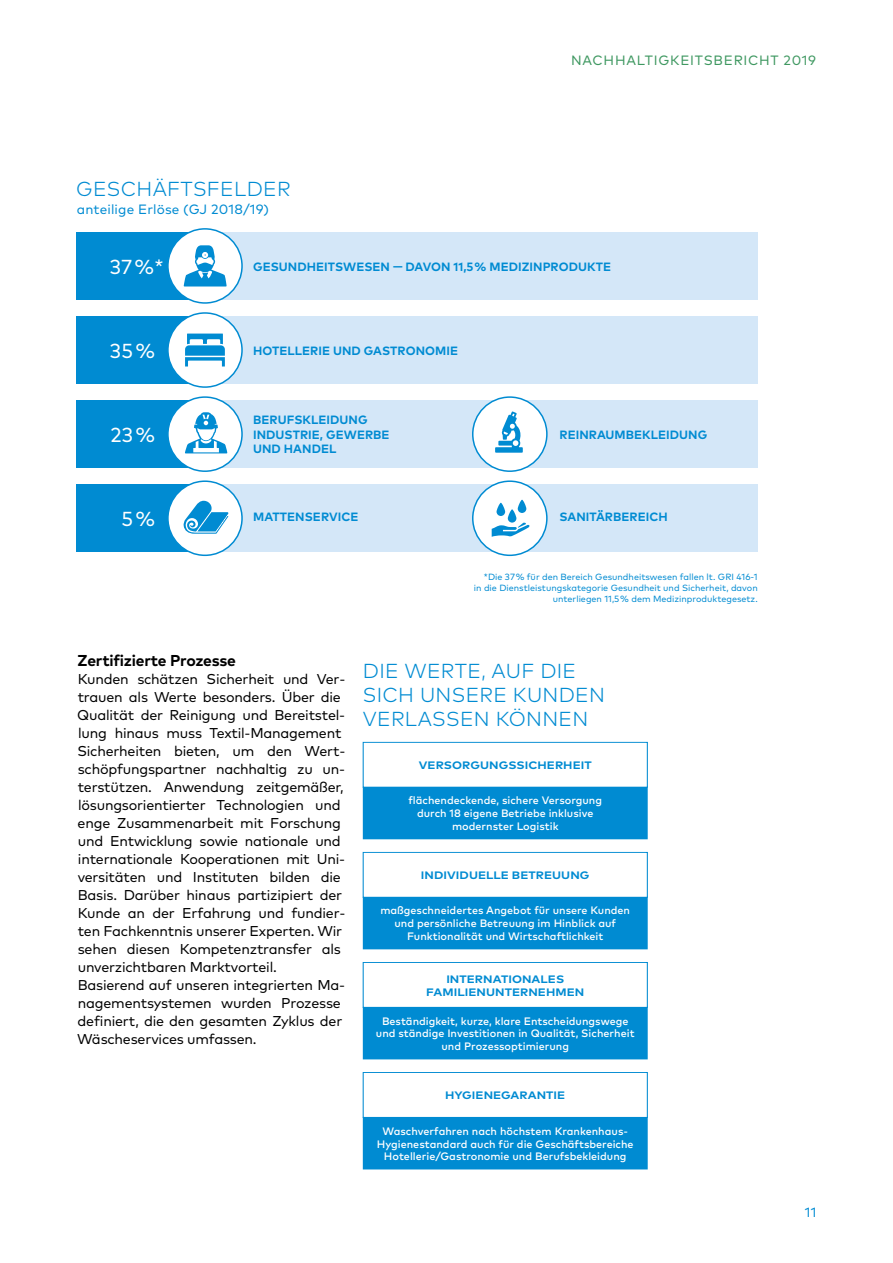
<style>
.page{position:relative;width:893px;height:1263px;background:#fff}
.page>*{position:absolute;margin:0;border:0;box-sizing:border-box;transform-origin:0 0}
.t1{font:300 20.25px/24px "Mark Pro";letter-spacing:.015em;color:#008bd2}
.t2{font:20.25px "Mark Pro";color:#fff}
.t3{font:700 15.75px "Mark Pro";letter-spacing:-.015em;color:#000}
.t4{font:14.25px/18px "Mark Pro";letter-spacing:-.015em;color:#000}
.t5{font:13.5px "Mark Pro";letter-spacing:.01em;color:#008bd2}
.t6{font:13.5px "Mark Pro";letter-spacing:.055em;color:#3f9861}
.t7{font:700 12px/14.4px "Mark Pro";letter-spacing:.005em;color:#008bd2}
.t8{font:500 10.8px/12.9px "Mark Pro";color:#fff;text-align:center}
.t9{font:700 10.8px/12.9px "Mark Pro";letter-spacing:.005em;color:#008bd2;text-align:center;scale:1.12 1}
.t10{font:9px/10.8px "Mark Pro";color:#008bd2;text-align:right}
</style>
<div class="page">
<div style="left:363px;top:742px;width:285px;height:45px;border:1px solid #008bd2"></div>
<div style="left:363px;top:787px;width:284px;height:52px;background:#008bd2"></div>
<div style="left:363px;top:1072px;width:285px;height:46px;border:1px solid #008bd2"></div>
<div style="left:363px;top:1118px;width:284px;height:51px;background:#008bd2"></div>
<div style="left:363px;top:1117px;width:285px;height:52px;border:1px solid #008bd2"></div>
<div style="left:363px;top:852px;width:285px;height:46px;border:1px solid #008bd2"></div>
<div style="left:363px;top:898px;width:284px;height:51px;background:#008bd2"></div>
<div style="left:363px;top:897px;width:285px;height:52px;border:1px solid #008bd2"></div>
<div style="left:363px;top:962px;width:285px;height:46px;border:1px solid #008bd2"></div>
<div style="left:363px;top:1008px;width:284px;height:51px;background:#008bd2"></div>
<div style="left:363px;top:1007px;width:285px;height:52px;border:1px solid #008bd2"></div>
<div style="left:103px;top:400px;width:655px;height:68px;background:#d4e7f8"></div>
<div style="left:77px;top:400px;width:128px;height:68px;background:#008bd2"></div>
<div style="left:167px;top:396px;width:76px;height:76px;background:#fff;border:2px solid #008bd2;border-radius:50%"></div>
<svg style="left:185px;top:412px;width:42px;height:41px"></svg>
<div style="left:472px;top:396px;width:76px;height:76px;background:#fff;border:2px solid #008bd2;border-radius:50%"></div>
<svg style="left:495px;top:411px;width:28px;height:42px"></svg>
<div style="left:103px;top:485px;width:655px;height:67px;background:#d4e7f8"></div>
<div style="left:77px;top:485px;width:128px;height:67px;background:#008bd2"></div>
<div style="left:167px;top:480px;width:76px;height:76px;background:#fff;border:2px solid #008bd2;border-radius:50%"></div>
<svg style="left:183px;top:500px;width:45px;height:34px"></svg>
<div style="left:472px;top:480px;width:76px;height:76px;background:#fff;border:2px solid #008bd2;border-radius:50%"></div>
<svg style="left:492px;top:522px;width:38px;height:15px"></svg>
<svg style="left:518px;top:500px;width:8px;height:13px"></svg>
<svg style="left:508px;top:509px;width:8px;height:14px"></svg>
<svg style="left:496px;top:503px;width:9px;height:13px"></svg>
<div style="left:103px;top:316px;width:655px;height:68px;background:#d4e7f8"></div>
<div style="left:77px;top:316px;width:128px;height:68px;background:#008bd2"></div>
<div style="left:167px;top:312px;width:76px;height:76px;background:#fff;border:2px solid #008bd2;border-radius:50%"></div>
<svg style="left:185px;top:334px;width:40px;height:32px"></svg>
<div style="left:103px;top:232px;width:655px;height:68px;background:#d4e7f8"></div>
<div style="left:77px;top:232px;width:128px;height:68px;background:#008bd2"></div>
<div style="left:167px;top:228px;width:76px;height:76px;background:#fff;border:2px solid #008bd2;border-radius:50%"></div>
<svg style="left:184px;top:245px;width:43px;height:41px"></svg>
<h1 class="t1" style="left:76px;top:175px;width:216px">GESCHÄFTSFELDER</h1>
<p class="t5" style="left:77px;top:199px;width:194px">anteilige Erlöse (GJ 2018/19)</p>
<p class="t6" style="left:571px;top:50px;width:247px">NACHHALTIGKEITSBERICHT 2019</p>
<h1 class="t2" style="left:110px;top:252px;width:55px">37 %*</h1>
<p class="t7" style="left:253px;top:258px;width:360px">GESUNDHEITSWESEN — DAVON 11,5 % MEDIZINPRODUKTE</p>
<h1 class="t2" style="left:110px;top:336px;width:47px">35 %</h1>
<p class="t7" style="left:253px;top:342px;width:206px">HOTELLERIE UND GASTRONOMIE</p>
<h1 class="t2" style="left:111px;top:420px;width:46px">23 %</h1>
<p class="t7" style="left:253px;top:412px;width:138px">BERUFSKLEIDUNG<br>INDUSTRIE, GEWERBE<br>UND HANDEL</p>
<p class="t7" style="left:559px;top:426px;width:149px">REINRAUMBEKLEIDUNG</p>
<h1 class="t2" style="left:121px;top:504px;width:35px">5 %</h1>
<p class="t7" style="left:253px;top:509px;width:107px">MATTENSERVICE</p>
<p class="t7" style="left:559px;top:509px;width:110px">SANITÄRBEREICH</p>
<p class="t10" style="left:474px;top:571px;width:285px">*Die 37 % für den Bereich Gesundheitswesen fallen lt. GRI 416-1<br>in die Dienstleistungskategorie Gesundheit und Sicherheit, davon unterliegen 11,5 % dem Medizinproduktegesetz.</p>
<p class="t3" style="left:78px;top:648px;width:160px">Zertifizierte Prozesse</p>
<p class="t4" style="left:77px;top:669px;width:270px">Kunden schätzen Sicherheit und Ver&shy;trauen als Werte besonders. Über die Qualität der Reinigung und Bereitstel&shy;lung hinaus muss Textil-Management Sicherheiten bieten, um den Wert&shy;schöpfungspartner nachhaltig zu un&shy;terstützen. Anwendung zeitgemäßer, lösungsorientierter Technologien und enge Zusammenarbeit mit Forschung und Entwicklung sowie nationale und internationale Kooperationen mit Uni&shy;versitäten und Instituten bilden die Basis. Darüber hinaus partizipiert der Kunde an der Erfahrung und fundier&shy;ten Fachkenntnis unserer Experten. Wir sehen diesen Kompetenztransfer als unverzichtbaren Marktvorteil.<br>Basierend auf unseren integrierten Ma&shy;nagementsystemen wurden Prozesse definiert, die den gesamten Zyklus der Wäscheservices umfassen.</p>
<h1 class="t1" style="left:363px;top:657px;width:244px">DIE WERTE, AUF DIE<br>SICH UNSERE KUNDEN<br>VERLASSEN KÖNNEN</h1>
<p class="t9" style="left:419px;top:758px;width:156px">VERSORGUNGSSICHERHEIT</p>
<p class="t8" style="left:408px;top:793px;width:195px">flächendeckende, sichere Versorgung durch 18 eigene Betriebe inklusive modernster Logistik</p>
<p class="t9" style="left:421px;top:868px;width:152px">INDIVIDUELLE BETREUUNG</p>
<p class="t8" style="left:380px;top:903px;width:251px">maßgeschneidertes Angebot für unsere Kunden und persönliche Betreuung im Hinblick auf<br>Funktionalität und Wirtschaftlichkeit</p>
<p class="t9" style="left:426px;top:971px;width:143px">INTERNATIONALES<br>FAMILIENUNTERNEHMEN</p>
<p class="t8" style="left:376px;top:1013px;width:260px">Beständigkeit, kurze, klare Entscheidungswege und ständige Investitionen in Qualität, Sicherheit und Prozessoptimierung</p>
<p class="t9" style="left:445px;top:1088px;width:109px">HYGIENEGARANTIE</p>
<p class="t8" style="left:377px;top:1123px;width:258px">Waschverfahren nach höchstem Krankenhaus-<br>Hygienestandard auch für die Geschäftsbereiche<br>Hotellerie/Gastronomie und Berufsbekleidung</p>
<p class="t5" style="left:805px;top:1202px;width:13px">11</p>
</div>
